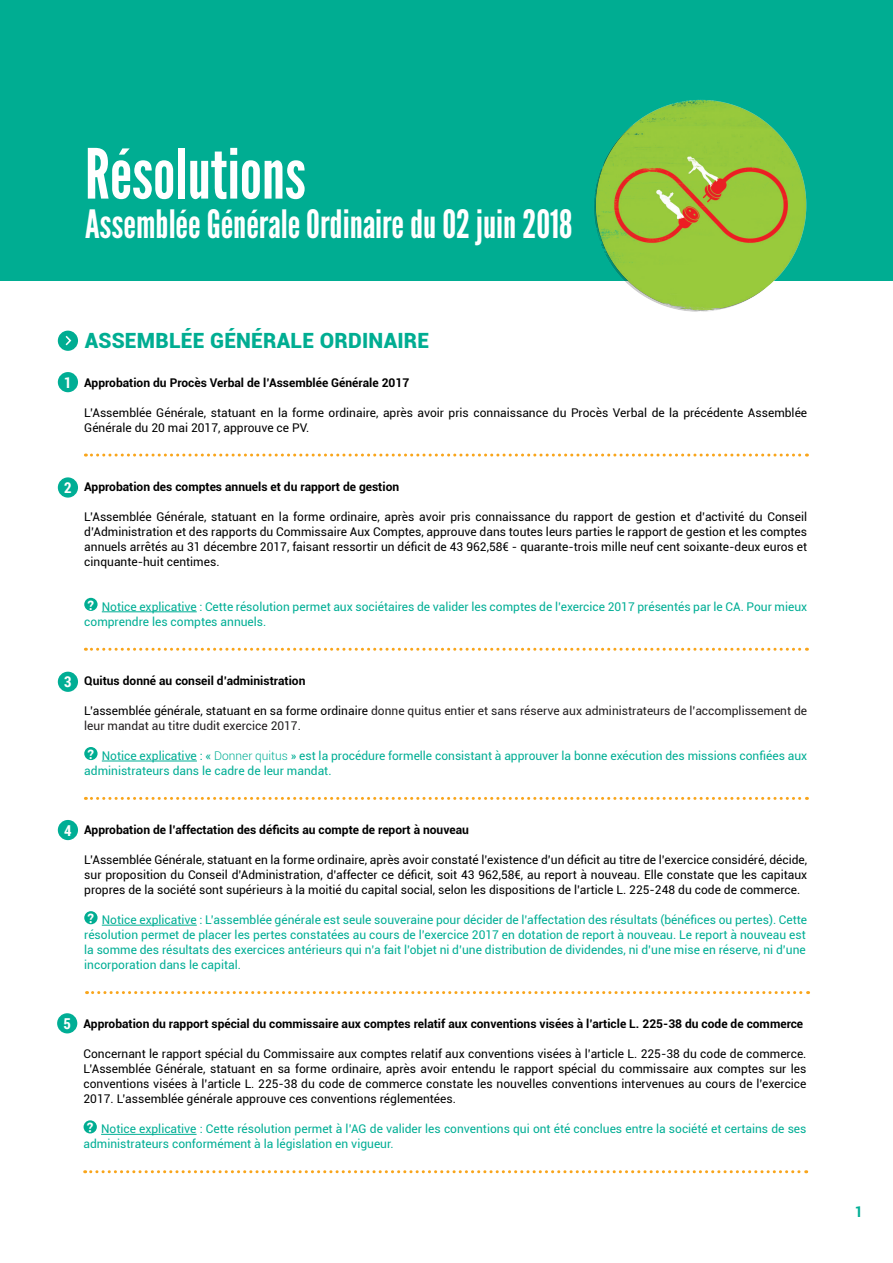
<style>
.page{position:relative;width:893px;height:1263px;background:#fff}
.page>*{position:absolute;margin:0;border:0;box-sizing:border-box;transform-origin:0 0}
.t1{font:69px "League Gothic";color:#fff}
.t2{font:39px "League Gothic";color:#fff}
.t3{font:900 21px "Roboto";letter-spacing:.01em;color:#00ad92}
.t4{font:700 15px "Roboto Condensed";color:#fff}
.t5{font:700 15px "Roboto Condensed";color:#00ae95}
.t6{font:600 13.5px "Montserrat";color:#fff}
.t7{font:12px/15px "Roboto";color:#000;text-align:justify}
.t8{font:12px/15px "Roboto";color:#00ae95}
.t9{font:700 12px "Roboto";color:#000}
.t10{font:12px/15px "Roboto";color:#231f20}
.s1{color:#000}
.s2{font-weight:300}
</style>
<div class="page">
<div style="left:0;top:0;width:893px;height:280px;background:#00ad92"></div>
<div style="left:58px;top:331px;width:20px;height:20px;background:#00ad92;border-radius:50%"></div>
<svg style="left:65px;top:335px;width:7px;height:11px"></svg>
<hr style="left:102px;top:611px;width:95px;height:1px;background:#00ae95">
<div style="left:84px;top:598px;width:14px;height:13px;background:#00ad92;border-radius:50%"></div>
<hr style="left:102px;top:761px;width:95px;height:1px;background:#00ae95">
<div style="left:84px;top:747px;width:14px;height:13px;background:#00ad92;border-radius:50%"></div>
<hr style="left:102px;top:925px;width:95px;height:1px;background:#00ae95">
<div style="left:84px;top:911px;width:14px;height:13px;background:#00ad92;border-radius:50%"></div>
<svg style="left:85px;top:454px;width:722px;height:3px"></svg>
<svg style="left:85px;top:648px;width:722px;height:3px"></svg>
<svg style="left:85px;top:797px;width:722px;height:3px"></svg>
<svg style="left:87px;top:991px;width:722px;height:3px"></svg>
<div style="left:58px;top:372px;width:20px;height:20px;background:#00ae95;border-radius:50%"></div>
<div style="left:58px;top:477px;width:20px;height:21px;background:#00ae95;border-radius:50%"></div>
<div style="left:58px;top:672px;width:20px;height:20px;background:#00ae95;border-radius:50%"></div>
<div style="left:58px;top:820px;width:20px;height:20px;background:#00ae95;border-radius:50%"></div>
<img style="left:587px;top:99px;width:227px;height:213px">
<hr style="left:101px;top:1134px;width:96px;height:1px;background:#00ae95">
<div style="left:84px;top:1120px;width:13px;height:13px;background:#00ad92;border-radius:50%"></div>
<svg style="left:85px;top:1170px;width:722px;height:3px"></svg>
<div style="left:57px;top:1013px;width:20px;height:20px;background:#00ae95;border-radius:50%"></div>
<p class="t1" style="left:85px;top:133px;width:222px">Résolutions</p>
<p class="t2" style="left:85px;top:200px;width:489px">Assemblée Générale Ordinaire du 02 juin 2018</p>
<p class="t4" style="left:64px;top:372px;width:9px">1</p>
<p class="t3" style="left:85px;top:326px;width:346px">ASSEMBLÉE GÉNÉRALE ORDINAIRE</p>
<p class="t9" style="left:84px;top:374px;width:326px">Approbation du Procès Verbal de l’Assemblée Générale 2017</p>
<p class="t7" style="left:84px;top:405px;width:724px">L’Assemblée Générale, statuant en la forme ordinaire, après avoir pris connaissance du Procès Verbal de la précédente Assemblée<br>Générale du 20 mai 2017, approuve ce PV.</p>
<p class="t4" style="left:64px;top:477px;width:9px">2</p>
<p class="t9" style="left:84px;top:478px;width:316px">Approbation des comptes annuels et du rapport de gestion</p>
<p class="t7" style="left:84px;top:509px;width:724px">L’Assemblée Générale, statuant en la forme ordinaire, après avoir pris connaissance du rapport de gestion et d’activité du Conseil d’Administration et des rapports du Commissaire Aux Comptes, approuve dans toutes leurs parties le rapport de gestion et les comptes annuels arrêtés au 31 décembre 2017, faisant ressortir un déficit de 43 962,58€ - quarante-trois mille neuf cent soixante-deux euros et cinquante-huit centimes.</p>
<p class="t6" style="left:88px;top:596px;width:8px">?</p>
<p class="t8" style="left:84px;top:599px;width:724px;text-indent:18px">Notice explicative : Cette résolution permet aux sociétaires de valider les comptes de l’exercice 2017 présentés par le CA. Pour mieux comprendre les comptes annuels.</p>
<p class="t4" style="left:64px;top:671px;width:9px">3</p>
<p class="t9" style="left:84px;top:672px;width:223px">Quitus donné au conseil d’administration</p>
<p class="t10" style="left:84px;top:703px;width:724px"><span class="s1">L’assemblée générale, statuant en sa forme ordinaire</span> donne quitus entier et sans réserve aux administrateurs de l’accomplissement de leur mandat au titre dudit exercice 2017.</p>
<p class="t6" style="left:88px;top:746px;width:8px">?</p>
<p class="t8" style="left:84px;top:748px;width:724px;text-indent:18px">Notice explicative : « <span class="s2">Donner quitus</span> » est la procédure formelle consistant à approuver la bonne exécution des missions confiées aux administrateurs dans le cadre de leur mandat.</p>
<p class="t4" style="left:64px;top:820px;width:9px">4</p>
<p class="t9" style="left:84px;top:821px;width:386px">Approbation de l’affectation des déficits au compte de report à nouveau</p>
<p class="t7" style="left:84px;top:852px;width:724px">L’Assemblée Générale, statuant en la forme ordinaire, après avoir constaté l’existence d’un déficit au titre de l’exercice considéré, décide, sur proposition du Conseil d’Administration, d’affecter ce déficit, soit 43 962,58€, au report à nouveau. Elle constate que les capitaux propres de la société sont supérieurs à la moitié du capital social, selon les dispositions de l’article L. 225-248 du code de commerce.</p>
<p class="t6" style="left:88px;top:910px;width:8px">?</p>
<p class="t8" style="left:84px;top:912px;width:724px;text-align:justify;text-indent:18px">Notice explicative : L’assemblée générale est seule souveraine pour décider de l’affectation des résultats (bénéfices ou pertes). Cette résolution permet de placer les pertes constatées au cours de l’exercice 2017 en dotation de report à nouveau. Le report à nouveau est la somme des résultats des exercices antérieurs qui n’a fait l’objet ni d’une distribution de dividendes, ni d’une mise en réserve, ni d’une incorporation dans le capital.</p>
<p class="t4" style="left:63px;top:1013px;width:9px">5</p>
<p class="t9" style="left:84px;top:1016px;width:721px">Approbation du rapport spécial du commissaire aux comptes relatif aux conventions visées à l’article L. 225-38 du code de commerce</p>
<p class="t7" style="left:84px;top:1046px;width:724px">Concernant le rapport spécial du Commissaire aux comptes relatif aux conventions visées à l’article L. 225-38 du code de commerce.<br>L’Assemblée Générale, statuant en sa forme ordinaire, après avoir entendu le rapport spécial du commissaire aux comptes sur les conventions visées à l’article L. 225-38 du code de commerce constate les nouvelles conventions intervenues au cours de l’exercice 2017. L’assemblée générale approuve ces conventions réglementées.</p>
<p class="t6" style="left:87px;top:1119px;width:8px">?</p>
<p class="t8" style="left:84px;top:1121px;width:724px;text-indent:18px">Notice explicative : Cette résolution permet à l’AG de valider les conventions qui ont été conclues entre la société et certains de ses administrateurs conformément à la législation en vigueur.</p>
<p class="t5" style="left:855px;top:1201px;width:9px">1</p>
</div>
